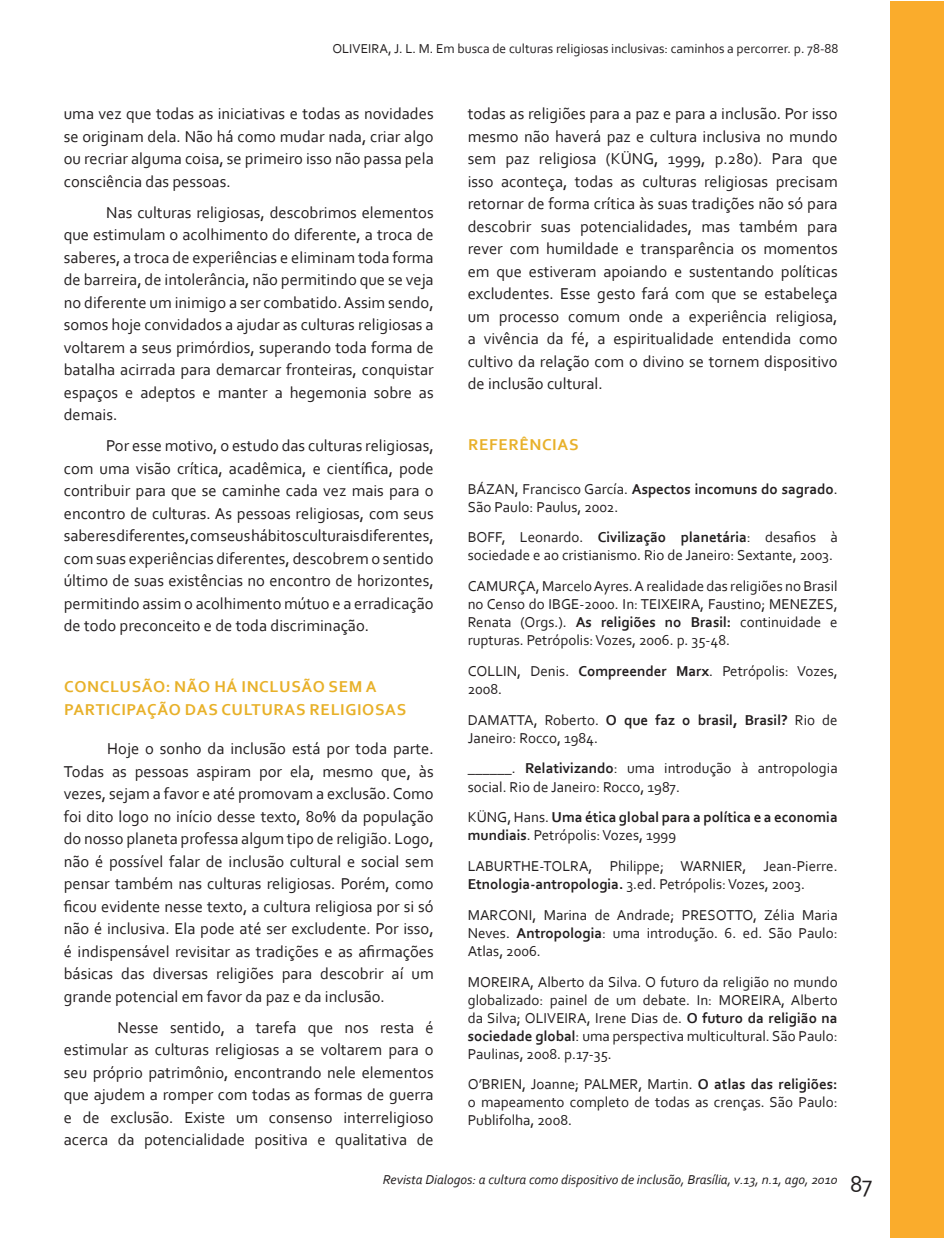
<style>
.page{position:relative;width:944px;height:1238px;background:#fff}
.page>*{position:absolute;margin:0;border:0;box-sizing:border-box;transform-origin:0 0}
.t1{font:24px "Corbel";color:#231f20}
.t2{font:16.5px/22.5px "Corbel";color:#231f20;text-align:justify}
.titulo-dourado{font:700 16.5px/22.5px "Corbel";letter-spacing:.04em;color:#e8b12a}
.referencias{font:15px/18px "Corbel";color:#231f20}
.referencias-2{font:700 15px/18px "Corbel";color:#231f20}
.cabeçalho{font:13.5px "Corbel";color:#231f20}
.t3{font:italic 13.5px "Corbel";color:#231f20}
.s1{font-weight:700}
.s2{font-weight:400}
</style>
<div class="page">
<div style="left:890px;top:2px;width:54px;height:1235px;background:#faac2c"></div>
<p class="cabeçalho" style="left:332px;top:40px;width:508px">OLIVEIRA, J. L. M. Em busca de culturas religiosas inclusivas: caminhos a percorrer. p. 78-88</p>
<p class="t2" style="left:64px;top:102px;width:371px">uma vez que todas as iniciativas e todas as novidades se originam dela. Não há como mudar nada, criar algo ou recriar alguma coisa, se primeiro isso não passa pela consciência das pessoas.</p>
<p class="t2" style="left:64px;top:200px;width:371px;text-indent:43px">Nas culturas religiosas, descobrimos elementos que estimulam o acolhimento do diferente, a troca de saberes, a troca de experiências e eliminam toda forma de barreira, de intolerância, não permitindo que se veja no diferente um inimigo a ser combatido. Assim sendo, somos hoje convidados a ajudar as culturas religiosas a voltarem a seus primórdios, superando toda forma de batalha acirrada para demarcar fronteiras, conquistar espaços e adeptos e manter a hegemonia sobre as demais.</p>
<p class="t2" style="left:64px;top:434px;width:371px;text-indent:43px">Por esse motivo, o estudo das culturas religiosas, com uma visão crítica, acadêmica, e científica, pode contribuir para que se caminhe cada vez mais para o encontro de culturas. As pessoas religiosas, com seus saberes diferentes, com seus hábitos culturais diferentes, com suas experiências diferentes, descobrem o sentido último de suas existências no encontro de horizontes, permitindo assim o acolhimento mútuo e a erradicação de todo preconceito e de toda discriminação.</p>
<p class="titulo-dourado" style="left:64px;top:675px;width:344px">CONCLUSÃO: NÃO HÁ INCLUSÃO SEM A<br>PARTICIPAÇÃO DAS CULTURAS RELIGIOSAS</p>
<p class="t2" style="left:64px;top:737px;width:371px;text-indent:43px">Hoje o sonho da inclusão está por toda parte.<br>Todas as pessoas aspiram por ela, mesmo que, às vezes, sejam a favor e até promovam a exclusão. Como foi dito logo no início desse texto, 80% da população do nosso planeta professa algum tipo de religião. Logo, não é possível falar de inclusão cultural e social sem pensar também nas culturas religiosas. Porém, como ficou evidente nesse texto, a cultura religiosa por si só não é inclusiva. Ela pode até ser excludente. Por isso, é indispensável revisitar as tradições e as afirmações básicas das diversas religiões para descobrir aí um grande potencial em favor da paz e da inclusão.</p>
<p class="t2" style="left:64px;top:1015px;width:371px;text-indent:54px">Nesse sentido, a tarefa que nos resta é estimular as culturas religiosas a se voltarem para o seu próprio patrimônio, encontrando nele elementos que ajudem a romper com todas as formas de guerra e de exclusão. Existe um consenso interreligioso acerca da potencialidade positiva e qualitativa de</p>
<p class="t2" style="left:468px;top:102px;width:371px">todas as religiões para a paz e para a inclusão. Por isso mesmo não haverá paz e cultura inclusiva no mundo sem paz religiosa (KÜNG, 1999, p.280). Para que isso aconteça, todas as culturas religiosas precisam retornar de forma crítica às suas tradições não só para descobrir suas potencialidades, mas também para rever com humildade e transparência os momentos em que estiveram apoiando e sustentando políticas excludentes. Esse gesto fará com que se estabeleça um processo comum onde a experiência religiosa, a vivência da fé, a espiritualidade entendida como cultivo da relação com o divino se tornem dispositivo de inclusão cultural.</p>
<p class="titulo-dourado" style="left:468px;top:433px;width:112px">REFERÊNCIAS</p>
<p class="referencias" style="left:468px;top:479px;width:371px">BÁZAN, Francisco García. <span class="s1">Aspectos incomuns do sagrado</span>.<br>São Paulo: Paulus, 2002.</p>
<p class="referencias" style="left:468px;top:528px;width:371px">BOFF, Leonardo. <span class="s1">Civilização planetária</span>: desafios à sociedade e ao cristianismo. Rio de Janeiro: Sextante, 2003.</p>
<p class="referencias" style="left:468px;top:576px;width:371px;text-align:justify">CAMURÇA, Marcelo Ayres. A realidade das religiões no Brasil no Censo do IBGE-2000. In: TEIXEIRA, Faustino; MENEZES, Renata (Orgs.). <span class="s1">As religiões no Brasil:</span> continuidade e rupturas. Petrópolis: Vozes, 2006. p. 35-48.</p>
<p class="referencias" style="left:468px;top:661px;width:371px">COLLIN, Denis. <span class="s1">Compreender Marx</span>. Petrópolis: Vozes,<br>2008.</p>
<p class="referencias" style="left:468px;top:710px;width:371px">DAMATTA, Roberto. <span class="s1">O que faz o brasil, Brasil?</span> Rio de<br>Janeiro: Rocco, 1984.</p>
<p class="referencias" style="left:468px;top:759px;width:371px">______. <span class="s1">Relativizando</span>: uma introdução à antropologia social. Rio de Janeiro: Rocco, 1987.</p>
<p class="referencias-2" style="left:468px;top:807px;width:371px"><span class="s2">KÜNG, Hans.</span> Uma ética global para a política e a economia mundiais<span class="s2">. Petrópolis: Vozes, 1999</span></p>
<p class="referencias" style="left:468px;top:856px;width:371px">LABURTHE-TOLRA, Philippe; WARNIER, Jean-Pierre.<br><span class="s1">Etnologia-antropologia.</span> 3.ed. Petrópolis: Vozes, 2003.</p>
<p class="referencias" style="left:468px;top:905px;width:371px;text-align:justify">MARCONI, Marina de Andrade; PRESOTTO, Zélia Maria Neves. <span class="s1">Antropologia</span>: uma introdução. 6. ed. São Paulo:<br>Atlas, 2006.</p>
<p class="referencias" style="left:468px;top:972px;width:371px;text-align:justify">MOREIRA, Alberto da Silva. O futuro da religião no mundo globalizado: painel de um debate. In: MOREIRA, Alberto da Silva; OLIVEIRA, Irene Dias de. <span class="s1">O futuro da religião na sociedade global</span>: uma perspectiva multicultural. São Paulo:<br>Paulinas, 2008. p.17-35.</p>
<p class="referencias" style="left:468px;top:1075px;width:371px;text-align:justify">O’BRIEN, Joanne; PALMER, Martin. <span class="s1">O atlas das religiões: </span>o mapeamento completo de todas as crenças. São Paulo:<br>Publifolha, 2008.</p>
<p class="t3" style="left:383px;top:1171px;width:456px">Revista Dialogos: a cultura como dispositivo de inclusão, Brasília, v.13, n.1, ago, 2010</p>
<h1 class="t1" style="left:850px;top:1169px;width:24px">87</h1>
</div>
